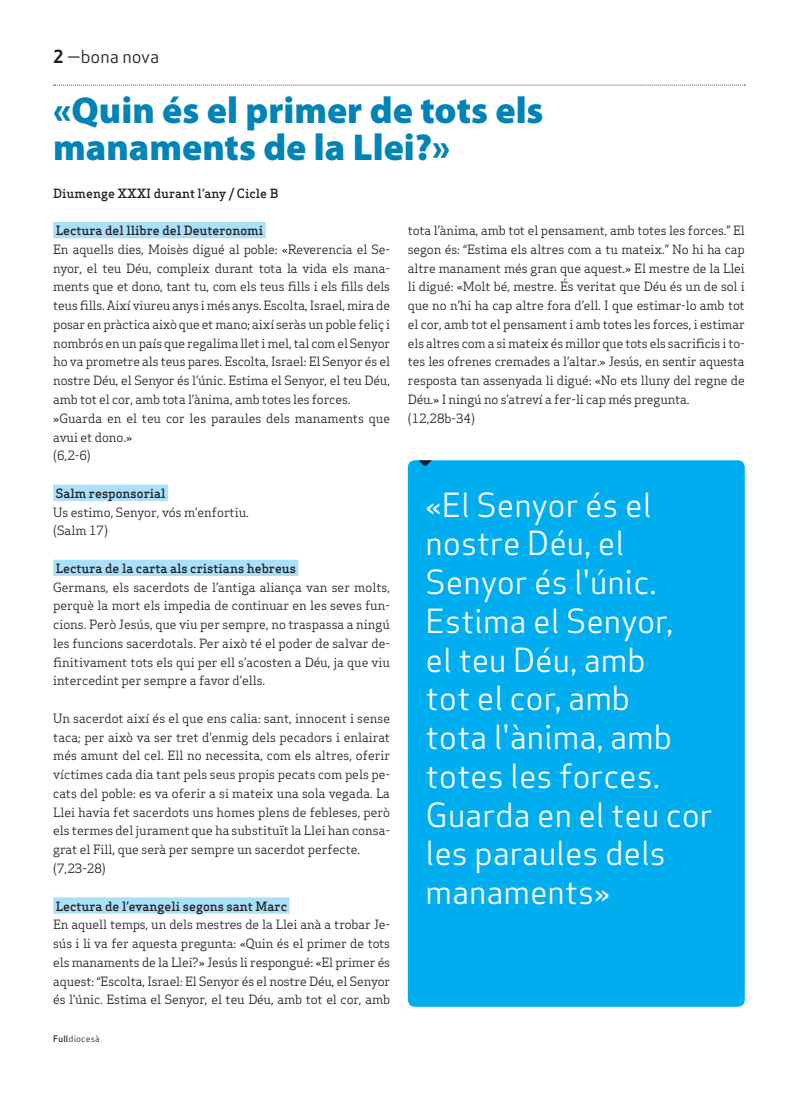
<style>
.page{position:relative;width:798px;height:1099px;background:#fff}
.page>*{position:absolute;margin:0;border:0;box-sizing:border-box;transform-origin:0 0}
.Titulars{font:900 37.5px "Myriad Pro";color:#0083b6}
.Pastilla_Destacat{font:32.5px/38.8px "Apex Sans Book T";color:#fff}
.Capçalera{font:17.5px "Apex Sans Book T";color:#231f20}
.Text_General{font:12.5px/18.8px "Apex Serif";letter-spacing:-.01em;color:#231f20;text-align:justify}
.Text_General-2{font:500 12.5px "Apex Serif";color:#231f20}
.Autors{font:500 12.5px "Apex Serif";color:#231f20}
.Data_Peu{font:8.75px "Apex Sans Book T";letter-spacing:.02em;color:#231f20}
.s1{font-family:"Apex Sans Bold T"}
.s2{font-family:"Apex Sans Medium T"}
</style>
<div class="page">
<svg style="left:54px;top:85px;width:691px;height:1px"></svg>
<div style="left:53px;top:222px;width:212px;height:16px;background:#aae0f9"></div>
<div style="left:53px;top:484px;width:115px;height:17px;background:#aae0f9"></div>
<div style="left:53px;top:559px;width:245px;height:17px;background:#aae0f9"></div>
<div style="left:53px;top:897px;width:236px;height:16px;background:#aae0f9"></div>
<div style="left:407px;top:460px;width:337px;height:546px;background:#00aeef;border-radius:7px"></div>
<svg style="left:418px;top:460px;width:13px;height:6px"></svg>
<p class="Capçalera" style="left:53px;top:46px;width:107px"><span class="s1">2</span> —bona nova</p>
<p class="Titulars" style="left:53px;top:85px;width:491px">«Quin és el primer de tots els</p>
<p class="Titulars" style="left:53px;top:122px;width:398px">manaments de la Llei?»</p>
<p class="Autors" style="left:53px;top:185px;width:227px">Diumenge XXXI durant l’any / Cicle B</p>
<p class="Text_General-2" style="left:56px;top:223px;width:209px">Lectura del llibre del Deuteronomi</p>
<p class="Text_General" style="left:53px;top:240px;width:338px">En aquells dies, Moisès digué al poble: «Reverencia el Se&shy;nyor, el teu Déu, compleix durant tota la vida els mana&shy;ments que et dono, tant tu, com els teus fills i els fills dels teus fills. Així viureu anys i més anys. Escolta, Israel, mira de posar en pràctica això que et mano; així seràs un poble feliç i nombrós en un país que regalima llet i mel, tal com el Senyor ho va prometre als teus pares. Escolta, Israel: El Senyor és el nostre Déu, el Senyor és l’únic. Estima el Senyor, el teu Déu, amb tot el cor, amb tota l’ànima, amb totes les forces.</p>
<p class="Text_General" style="left:53px;top:408px;width:338px">»Guarda en el teu cor les paraules dels manaments que avui et dono.»</p>
<p class="Text_General" style="left:53px;top:446px;width:39px">(6,2-6)</p>
<p class="Text_General-2" style="left:56px;top:485px;width:111px">Salm responsorial</p>
<p class="Text_General" style="left:53px;top:502px;width:197px">Us estimo, Senyor, vós m’enfortiu.</p>
<p class="Text_General" style="left:53px;top:521px;width:56px">(Salm 17)</p>
<p class="Text_General-2" style="left:56px;top:560px;width:242px">Lectura de la carta als cristians hebreus</p>
<p class="Text_General" style="left:53px;top:577px;width:338px">Germans, els sacerdots de l’antiga aliança van ser molts, perquè la mort els impedia de continuar en les seves fun&shy;cions. Però Jesús, que viu per sempre, no traspassa a ningú les funcions sacerdotals. Per això té el poder de salvar de&shy;finitivament tots els qui per ell s’acosten a Déu, ja que viu intercedint per sempre a favor d’ells.</p>
<p class="Text_General" style="left:53px;top:708px;width:338px">Un sacerdot així és el que ens calia: sant, innocent i sense taca; per això va ser tret d’enmig dels pecadors i enlairat més amunt del cel. Ell no necessita, com els altres, oferir víctimes cada dia tant pels seus propis pecats com pels pe&shy;cats del poble: es va oferir a si mateix una sola vegada. La Llei havia fet sacerdots uns homes plens de febleses, però els termes del jurament que ha substituït la Llei han consa&shy;grat el Fill, que serà per sempre un sacerdot perfecte.</p>
<p class="Text_General" style="left:53px;top:858px;width:54px">(7,23-28)</p>
<p class="Text_General-2" style="left:56px;top:898px;width:233px">Lectura de l’evangeli segons sant Marc</p>
<p class="Text_General" style="left:53px;top:915px;width:338px">En aquell temps, un dels mestres de la Llei anà a trobar Je&shy;sús i li va fer aquesta pregunta: «Quin és el primer de tots els manaments de la Llei?» Jesús li respongué: «El primer és aquest: “Escolta, Israel: El Senyor és el nostre Déu, el Senyor és l’únic. Estima el Senyor, el teu Déu, amb tot el cor, amb</p>
<p class="Data_Peu" style="left:53px;top:1032px;width:48px"><span class="s2">Full</span>diocesà</p>
<p class="Text_General" style="left:407px;top:221px;width:338px">tota l’ànima, amb tot el pensament, amb totes les forces.” El segon és: “Estima els altres com a tu mateix.” No hi ha cap altre manament més gran que aquest.» El mestre de la Llei li digué: «Molt bé, mestre. És veritat que Déu és un de sol i que no n’hi ha cap altre fora d’ell. I que estimar-lo amb tot el cor, amb tot el pensament i amb totes les forces, i estimar els altres com a si mateix és millor que tots els sacrificis i to&shy;tes les ofrenes cremades a l’altar.» Jesús, en sentir aquesta resposta tan assenyada li digué: «No ets lluny del regne de Déu.» I ningú no s’atreví a fer-li cap més pregunta.</p>
<p class="Text_General" style="left:407px;top:408px;width:69px">(12,28b-34)</p>
<p class="Pastilla_Destacat" style="left:425px;top:485px;width:288px">«El Senyor és el nostre Déu, el<br>Senyor és l'únic.<br>Estima el Senyor,<br>el teu Déu, amb<br>tot el cor, amb<br>tota l'ànima, amb totes les forces.<br>Guarda en el teu cor les paraules dels manaments»</p>
</div>
